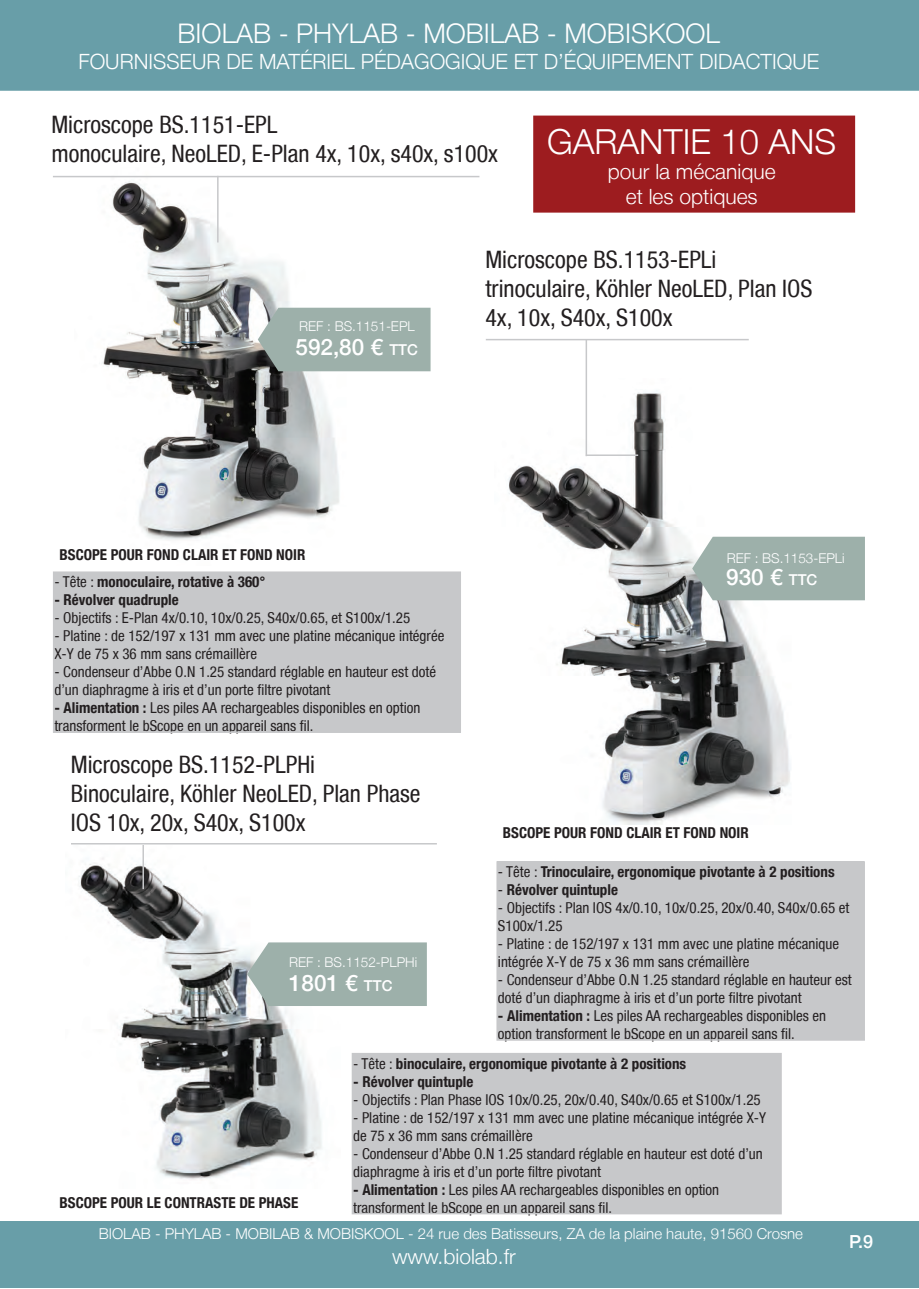
<style>
.page{position:relative;width:919px;height:1289px;background:#fff}
.page>*{position:absolute;margin:0;border:0;box-sizing:border-box;transform-origin:0 0}
.t1{font:300 34.5px "Helvetica Neue LT";color:#fff}
.t2{font:300 27px "Helvetica Neue LT";color:#fff}
.t3{font:condensed 24px/28.8px "Helvetica Neue LT";color:#231f20}
.t4{font:500 22.5px "Helvetica Neue LT";color:#fff}
.t5{font:300 21px/25.2px "Helvetica Neue LT";color:#fff;text-align:center}
.t6{font:500 18px "Helvetica Neue LT";color:#fff}
.t7{font:condensed 15px/18px "Helvetica Neue LT";color:#231f20}
.t8{font:700 condensed 15px "Helvetica Neue LT";color:#231f20}
.t9{font:300 15px "Helvetica Neue LT";color:#fff}
.t10{font:300 13.5px "Helvetica Neue LT";color:#fff}
.s1{font-size:15px}
.s2{font-weight:400}
.s3{font-weight:700}
</style>
<div class="page">
<div style="left:0;top:1220px;width:918px;height:67px;background:#689ea8"></div>
<div style="left:0;top:0;width:918px;height:91px;background:#689ea8"></div>
<img style="left:79px;top:858px;width:243px;height:322px">
<div style="left:497px;top:862px;width:367px;height:177px;background:#c7c8ca"></div>
<div style="left:496px;top:861px;width:368px;height:179px;border:2px solid #c7c8ca"></div>
<img style="left:508px;top:390px;width:304px;height:435px">
<hr style="left:486px;top:339px;width:262px;height:1px;background:#c7c8ca">
<hr style="left:585px;top:339px;width:2px;height:117px;background:#c7c8ca">
<hr style="left:585px;top:454px;width:53px;height:2px;background:#c7c8ca">
<svg style="left:692px;top:536px;width:172px;height:64px;background:#a0b2ac"></svg>
<div style="left:54px;top:572px;width:406px;height:160px;background:#c7c8ca"></div>
<div style="left:53px;top:571px;width:408px;height:162px;border:2px solid #c7c8ca"></div>
<img style="left:74px;top:175px;width:290px;height:365px">
<hr style="left:53px;top:176px;width:426px;height:1px;background:#c7c8ca">
<hr style="left:217px;top:176px;width:1px;height:66px;background:#c7c8ca">
<div style="left:258px;top:308px;width:172px;height:63px;background:#9db0aa"></div>
<hr style="left:142px;top:845px;width:2px;height:44px;background:#c7c8ca">
<div style="left:352px;top:1053px;width:429px;height:160px;background:#c7c8ca"></div>
<div style="left:351px;top:1052px;width:430px;height:162px;border:2px solid #c7c8ca"></div>
<svg style="left:247px;top:942px;width:180px;height:64px;background:#a2b4ae"></svg>
<div style="left:533px;top:116px;width:322px;height:97px;background:#9d1c1f;border:4px solid #9d1c1f"></div>
<hr style="left:71px;top:843px;width:366px;height:1px;background:#c7c8ca">
<h2 class="t2" style="left:178px;top:17px;width:544px">BIOLAB - PHYLAB - MOBILAB - MOBISKOOL</h2>
<h3 class="t5" style="left:78px;top:48px;width:742px">FOURNISSEUR DE MATÉRIEL PÉDAGOGIQUE ET D’ÉQUIPEMENT DIDACTIQUE</h3>
<h3 class="t3" style="left:51px;top:110px;width:448px">Microscope BS.1151-EPL<br>monoculaire, NeoLED, E-Plan 4x, 10x, s40x, s100x</h3>
<h1 class="t1" style="left:547px;top:121px;width:290px">GARANTIE 10 ANS</h1>
<h3 class="t5" style="left:607px;top:159px;width:169px">pour la mécanique et les optiques</h3>
<p class="t10" style="left:299px;top:318px;width:117px">REF : BS.1151-EPL</p>
<h3 class="t4" style="left:295px;top:333px;width:124px">592,80 € <span class="s1">TTC</span></h3>
<h3 class="t3" style="left:485px;top:245px;width:328px">Microscope BS.1153-EPLi trinoculaire, Köhler NeoLED, Plan IOS<br>4x, 10x, S40x, S100x</h3>
<p class="t8" style="left:60px;top:546px;width:247px">BSCOPE POUR FOND CLAIR ET FOND NOIR</p>
<p class="t8" style="left:54px;top:573px;width:212px"><span class="s2">- Tête :</span> monoculaire, rotative à 360°</p>
<p class="t8" style="left:54px;top:591px;width:126px">- Révolver quadruple</p>
<p class="t7" style="left:54px;top:609px;width:357px">- Objectifs : E-Plan 4x/0.10, 10x/0.25, S40x/0.65, et S100x/1.25</p>
<p class="t7" style="left:54px;top:627px;width:391px">- Platine : de 152/197 x 131 mm avec une platine mécanique intégrée<br>X-Y de 75 x 36 mm sans crémaillère</p>
<p class="t7" style="left:54px;top:663px;width:383px">- Condenseur d’Abbe O.N 1.25 standard réglable en hauteur est doté d’un diaphragme à iris et d’un porte filtre pivotant</p>
<p class="t7" style="left:54px;top:699px;width:367px"><span class="s3">- Alimentation :</span> Les piles AA rechargeables disponibles en option transforment le bScope en un appareil sans fil.</p>
<h3 class="t3" style="left:71px;top:749px;width:351px">Microscope BS.1152-PLPHi<br>Binoculaire, Köhler NeoLED, Plan Phase<br>IOS 10x, 20x, S40x, S100x</h3>
<p class="t10" style="left:289px;top:953px;width:130px">REF : BS.1152‑PLPHi</p>
<h3 class="t4" style="left:289px;top:969px;width:105px">1801 € <span class="s1">TTC</span></h3>
<p class="t10" style="left:726px;top:549px;width:119px">REF : BS.1153-EPLi</p>
<h3 class="t4" style="left:726px;top:564px;width:93px">930 € <span class="s1">TTC</span></h3>
<p class="t8" style="left:503px;top:823px;width:247px">BSCOPE POUR FOND CLAIR ET FOND NOIR</p>
<p class="t8" style="left:498px;top:862px;width:338px"><span class="s2">- Tête :</span> Trinoculaire, ergonomique pivotante à 2 positions</p>
<p class="t8" style="left:498px;top:880px;width:121px"><span class="s2">-</span> Révolver quintuple</p>
<p class="t7" style="left:498px;top:898px;width:353px">- Objectifs : Plan IOS 4x/0.10, 10x/0.25, 20x/0.40, S40x/0.65 et<br>S100x/1.25</p>
<p class="t7" style="left:498px;top:934px;width:342px">- Platine : de 152/197 x 131 mm avec une platine mécanique intégrée X-Y de 75 x 36 mm sans crémaillère</p>
<p class="t7" style="left:498px;top:970px;width:355px">- Condenseur d’Abbe O.N 1.25 standard réglable en hauteur est doté d’un diaphragme à iris et d’un porte filtre pivotant</p>
<p class="t7" style="left:498px;top:1006px;width:330px"><span class="s3">- Alimentation :</span> Les piles AA rechargeables disponibles en option transforment le bScope en un appareil sans fil.</p>
<p class="t8" style="left:60px;top:1193px;width:240px">BSCOPE POUR LE CONTRASTE DE PHASE</p>
<p class="t8" style="left:353px;top:1054px;width:334px"><span class="s2">- Tête :</span> binoculaire, ergonomique pivotante à 2 positions</p>
<p class="t8" style="left:353px;top:1072px;width:122px">- Révolver quintuple</p>
<p class="t7" style="left:353px;top:1090px;width:409px">- Objectifs : Plan Phase IOS 10x/0.25, 20x/0.40, S40x/0.65 et S100x/1.25</p>
<p class="t7" style="left:353px;top:1108px;width:414px">- Platine : de 152/197 x 131 mm avec une platine mécanique intégrée X-Y de 75 x 36 mm sans crémaillère</p>
<p class="t7" style="left:353px;top:1144px;width:411px">- Condenseur d’Abbe O.N 1.25 standard réglable en hauteur est doté d’un diaphragme à iris et d’un porte filtre pivotant</p>
<p class="t7" style="left:353px;top:1180px;width:367px"><span class="s3">- Alimentation :</span> Les piles AA rechargeables disponibles en option transforment le bScope en un appareil sans fil.</p>
<p class="t9" style="left:99px;top:1224px;width:705px">BIOLAB - PHYLAB - MOBILAB &amp; MOBISKOOL - 24 rue des Batisseurs, ZA de la plaine haute, 91560 Crosne</p>
<h3 class="t5" style="left:392px;top:1243px;width:125px">www.biolab.fr</h3>
<p class="t6" style="left:849px;top:1230px;width:25px">P.9</p>
</div>
